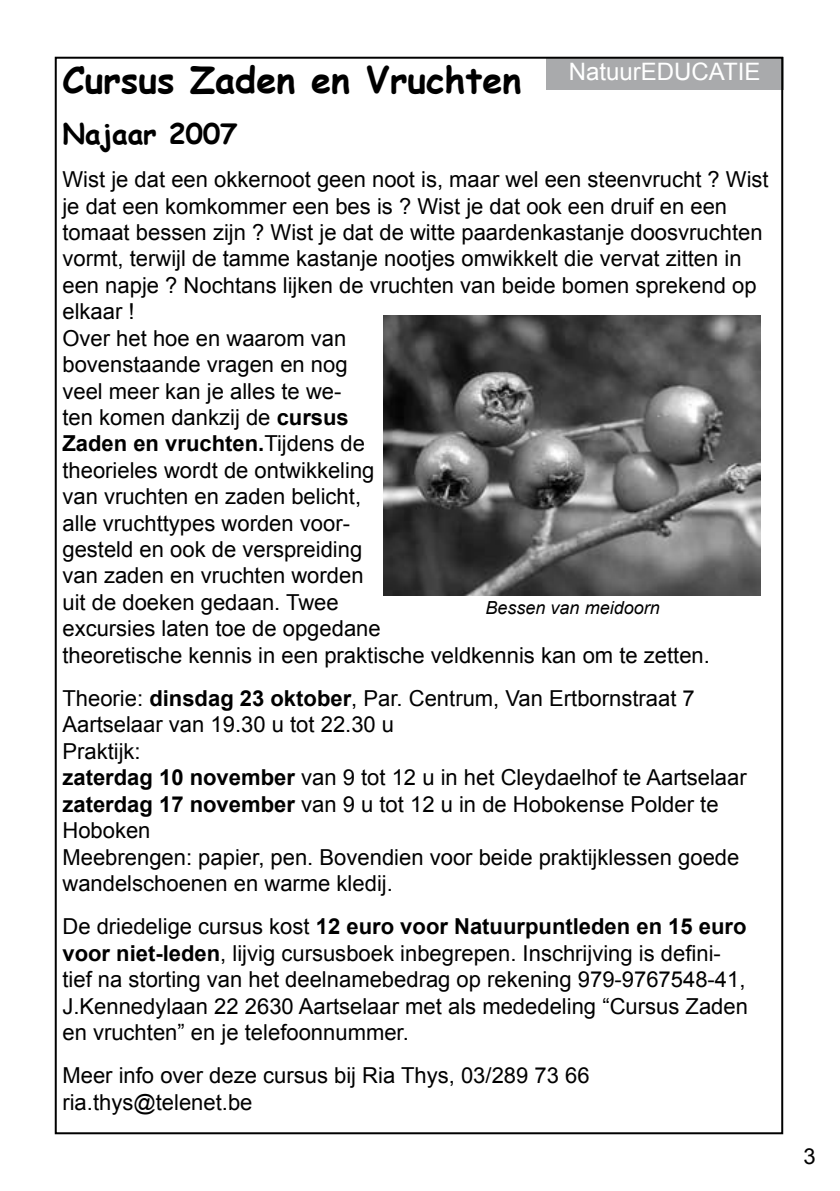
<style>
.page{position:relative;width:840px;height:1191px;background:#fff}
.page>*{position:absolute;margin:0;border:0;box-sizing:border-box;transform-origin:0 0}
.t1{font:700 36px "Comic Sans MS";color:#000}
.t2{font:700 28px "Comic Sans MS";color:#000}
.t3{font:24px "Arial";color:#fff}
.t4{font:22px/26.4px "Arial";color:#000}
.t5{font:italic 18px "Arial";color:#000}
.s1{font-weight:700}
</style>
<div class="page">
<div style="left:545px;top:57px;width:237px;height:32px;background:#a9aaac"></div>
<img style="left:383px;top:315px;width:377px;height:280px">
<p class="t3" style="left:568px;top:56px;width:193px">NatuurEDUCATIE</p>
<h1 class="t1" style="left:62px;top:53px;width:460px">Cursus Zaden en Vruchten</h1>
<p class="t2" style="left:62px;top:113px;width:176px">Najaar 2007</p>
<p class="t4" style="left:62px;top:166px;width:707px">Wist je dat een okkernoot geen noot is, maar wel een steenvrucht ? Wist je dat een komkommer een bes is ? Wist je dat ook een druif en een tomaat bessen zijn ? Wist je dat de witte paardenkastanje doosvruchten vormt, terwijl de tamme kastanje nootjes omwikkelt die vervat zitten in een napje ? Nochtans lijken de vruchten van beide bomen sprekend op elkaar !<br>Over het hoe en waarom van<br>bovenstaande vragen en nog<br>veel meer kan je alles te we-<br>ten komen dankzij de <span class="s1">cursus<br>Zaden en vruchten.</span>Tijdens de<br>theorieles wordt de ontwikkeling<br>van vruchten en zaden belicht,<br>alle vruchttypes worden voor-<br>gesteld en ook de verspreiding<br>van zaden en vruchten worden<br>uit de doeken gedaan. Twee<br>excursies laten toe de opgedane<br>theoretische kennis in een praktische veldkennis kan om te zetten.</p>
<p class="t4" style="left:62px;top:685px;width:685px">Theorie: <span class="s1">dinsdag 23 oktober</span>, Par. Centrum, Van Ertbornstraat 7<br>Aartselaar van 19.30 u tot 22.30 u<br>Praktijk:<br><span class="s1">zaterdag 10 november</span> van 9 tot 12 u in het Cleydaelhof te Aartselaar <span class="s1">zaterdag 17 november</span> van 9 u tot 12 u in de Hobokense Polder te Hoboken<br>Meebrengen: papier, pen. Bovendien voor beide praktijklessen goede wandelschoenen en warme kledij.</p>
<p class="t4" style="left:62px;top:913px;width:686px">De driedelige cursus kost <span class="s1">12 euro voor Natuurpuntleden en 15 euro voor niet-leden</span>, lijvig cursusboek inbegrepen. Inschrijving is defini&shy;tief na storting van het deelnamebedrag op rekening 979-9767548-41, J.Kennedylaan 22 2630 Aartselaar met als mededeling “Cursus Zaden en vruchten” en je telefoonnummer.</p>
<p class="t4" style="left:62px;top:1062px;width:528px">Meer info over deze cursus bij Ria Thys, 03/289 73 66 ria.thys@telenet.be</p>
<p class="t5" style="left:485px;top:596px;width:176px">Bessen van meidoorn</p>
</div>
